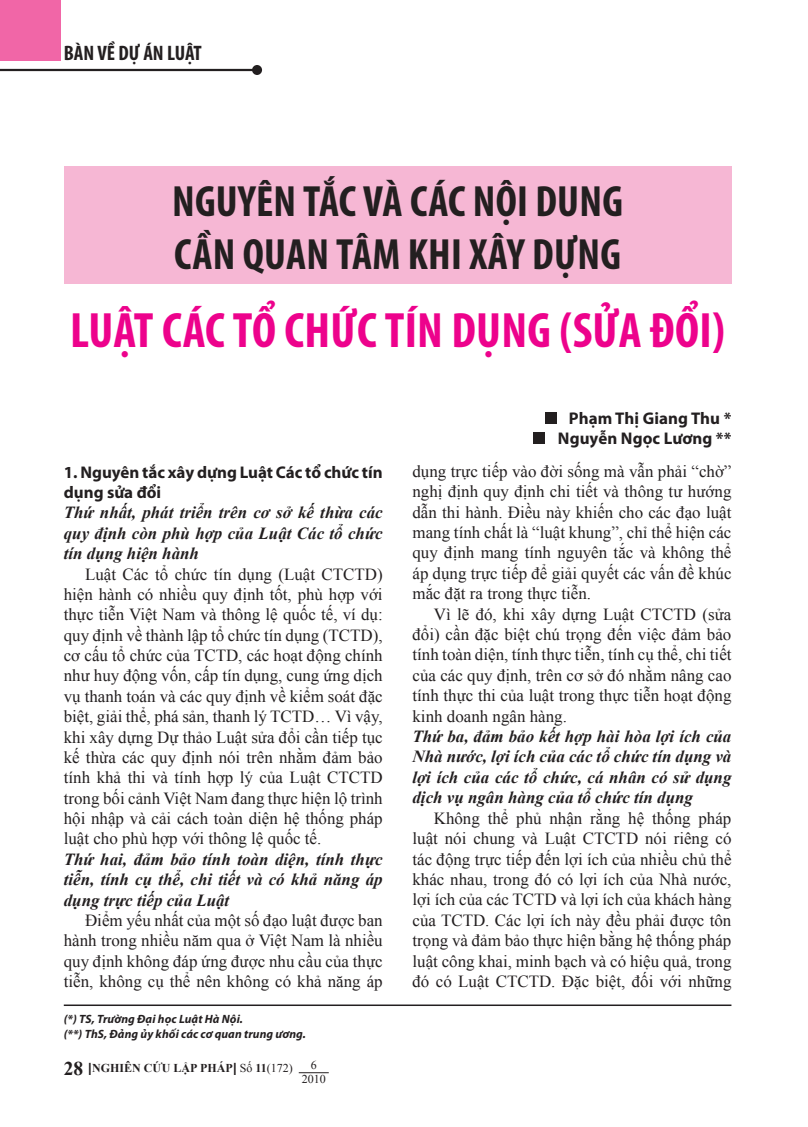
<style>
.page{position:relative;width:808px;height:1127px;background:#fff}
.page>*{position:absolute;margin:0;border:0;box-sizing:border-box;transform-origin:0 0}
.t1{font:700 condensed 49.95px "Myriad Pro";letter-spacing:.005em;color:#ed028c}
.t2{font:700 condensed 43.95px/52.8px "Myriad Pro";letter-spacing:.005em;color:#231f20}
.t3{font:700 condensed 21px "Myriad Pro";color:#231f20}
.t4{font:16.95px/20.4px "Times New Roman";color:#231f20;text-align:justify}
.t5{font:italic 700 16.95px/20.4px "Times New Roman";color:#231f20;text-align:justify}
.t6{font:700 16.95px/20.4px "Myriad Pro";color:#231f20}
.t7{font:italic 700 12px/14.4px "Myriad Pro";letter-spacing:.005em;color:#231f20}
.t8{font:700 12px "Times New Roman";color:#231f20}
.t9{font:12px/14.4px "Times New Roman";color:#231f20;text-align:center}
.s1{font-size:19.5px}
.s2{font-family:"Myriad Pro";font-weight:400;font-size:18px}
.s3{font-weight:400}
</style>
<div class="page">
<hr style="left:299px;top:1072px;width:30px;height:1px;background:#231f20">
<hr style="left:0;top:69px;width:257px;height:2px;background:#231f20">
<div style="left:252px;top:65px;width:10px;height:10px;background:#231f20;border-radius:50%"></div>
<div style="left:0;top:0;width:60px;height:60px;background:#f166a7"></div>
<div style="left:64px;top:166px;width:667px;height:118px;background:#f6b7d4"></div>
<hr style="left:64px;top:1004px;width:667px;height:2px;background:#231f20">
<div style="left:546px;top:412px;width:11px;height:11px;background:#231f20"></div>
<div style="left:534px;top:433px;width:11px;height:11px;background:#231f20"></div>
<p class="t3" style="left:64px;top:40px;width:140px">BÀN VỀ DỰ ÁN LUẬT</p>
<h2 class="t2" style="left:172px;top:174px;width:452px">NGUYÊN TẮC VÀ CÁC NỘI DUNG<br>CẦN QUAN TÂM KHI XÂY DỰNG</h2>
<h1 class="t1" style="left:70px;top:299px;width:656px">LUẬT CÁC TỔ CHỨC TÍN DỤNG (SỬA ĐỔI)</h1>
<p class="t6" style="left:64px;top:461px;width:320px">1. Nguyên tắc xây dựng Luật Các tổ chức tín dụng sửa đổi</p>
<p class="t5" style="left:64px;top:502px;width:320px">Thứ nhất, phát triển trên cơ sở kế thừa các quy định còn phù hợp của Luật Các tổ chức tín dụng hiện hành</p>
<p class="t4" style="left:64px;top:563px;width:320px;text-indent:21px">Luật Các tổ chức tín dụng (Luật CTCTD) hiện hành có nhiều quy định tốt, phù hợp với thực tiễn Việt Nam và thông lệ quốc tế, ví dụ: quy định về thành lập tổ chức tín dụng (TCTD), cơ cấu tổ chức của TCTD, các hoạt động chính như huy động vốn, cấp tín dụng, cung ứng dịch vụ thanh toán và các quy định về kiểm soát đặc biệt, giải thể, phá sản, thanh lý TCTD… Vì vậy, khi xây dựng Dự thảo Luật sửa đổi cần tiếp tục kế thừa các quy định nói trên nhằm đảm bảo tính khả thi và tính hợp lý của Luật CTCTD trong bối cảnh Việt Nam đang thực hiện lộ trình hội nhập và cải cách toàn diện hệ thống pháp luật cho phù hợp với thông lệ quốc tế.</p>
<p class="t5" style="left:64px;top:848px;width:320px">Thứ hai, đảm bảo tính toàn diện, tính thực tiễn, tính cụ thể, chi tiết và có khả năng áp dụng trực tiếp của Luật</p>
<p class="t4" style="left:64px;top:910px;width:320px;text-indent:21px">Điểm yếu nhất của một số đạo luật được ban hành trong nhiều năm qua ở Việt Nam là nhiều quy định không đáp ứng được nhu cầu của thực tiễn, không cụ thể nên không có khả năng áp</p>
<p class="t7" style="left:64px;top:1011px;width:244px">(*) TS, Trường Đại học Luật Hà Nội.<br>(**) ThS, Đảng ủy khối các cơ quan trung ương.</p>
<p class="t8" style="left:64px;top:1060px;width:231px"><span class="s1">28</span> <span class="s2">I</span>NGHIÊN CỨU LẬP PHÁP<span class="s2">I</span> <span class="s3">Số</span> 11<span class="s3">(172)</span></p>
<p class="t9" style="left:302px;top:1057px;width:25px">6<br>2010</p>
<p class="t6" style="left:558px;top:407px;width:175px;text-align:right">Phạm Thị Giang Thu *<br>Nguyễn Ngọc Lương **</p>
<p class="t4" style="left:412px;top:460px;width:320px">dụng trực tiếp vào đời sống mà vẫn phải “chờ” nghị định quy định chi tiết và thông tư hướng dẫn thi hành. Điều này khiến cho các đạo luật mang tính chất là “luật khung”, chỉ thể hiện các quy định mang tính nguyên tắc và không thể áp dụng trực tiếp để giải quyết các vấn đề khúc mắc đặt ra trong thực tiễn.</p>
<p class="t4" style="left:412px;top:603px;width:321px;text-indent:21px">Vì lẽ đó, khi xây dựng Luật CTCTD (sửa đổi) cần đặc biệt chú trọng đến việc đảm bảo tính toàn diện, tính thực tiễn, tính cụ thể, chi tiết của các quy định, trên cơ sở đó nhằm nâng cao tính thực thi của luật trong thực tiễn hoạt động kinh doanh ngân hàng.</p>
<p class="t5" style="left:412px;top:726px;width:320px">Thứ ba, đảm bảo kết hợp hài hòa lợi ích của Nhà nước, lợi ích của các tổ chức tín dụng và lợi ích của các tổ chức, cá nhân có sử dụng dịch vụ ngân hàng của tổ chức tín dụng</p>
<p class="t4" style="left:412px;top:807px;width:321px;text-indent:21px">Không thể phủ nhận rằng hệ thống pháp luật nói chung và Luật CTCTD nói riêng có tác động trực tiếp đến lợi ích của nhiều chủ thể khác nhau, trong đó có lợi ích của Nhà nước, lợi ích của các TCTD và lợi ích của khách hàng của TCTD. Các lợi ích này đều phải được tôn trọng và đảm bảo thực hiện bằng hệ thống pháp luật công khai, minh bạch và có hiệu quả, trong đó có Luật CTCTD. Đặc biệt, đối với những</p>
</div>
